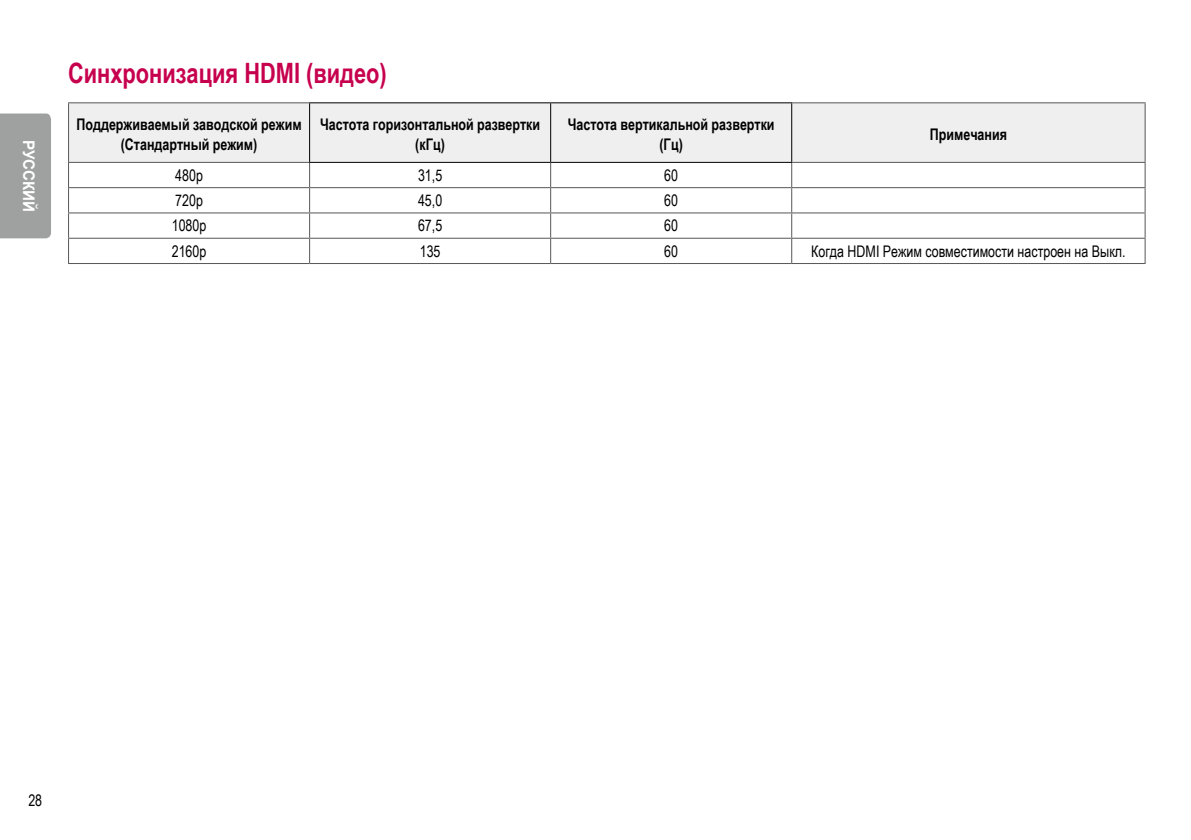
<style>
.page{position:relative;width:1191px;height:840px;background:#fff}
.page>*{position:absolute;margin:0;border:0;box-sizing:border-box;transform-origin:0 0}
.t1{font:700 28px "Arial Narrow";color:#c7004e;scale:.95 1}
.t2{font:700 16px/19.2px "Arial Narrow";color:#000;text-align:center;scale:.95 1}
.t3{font:16px "Arial Narrow";color:#000;scale:.95 1}
.t4{font:700 16px "Arial";color:#fff;scale:.95 1}
</style>
<div class="page">
<div style="left:0;top:113px;width:51px;height:125px;background:#9fa0a0"></div>
<div style="left:69px;top:103px;width:1075px;height:59px;background:#efefef"></div>
<hr style="left:68px;top:102px;width:241px;height:1px;background:#595757">
<hr style="left:68px;top:103px;width:1px;height:59px;background:#595757">
<hr style="left:792px;top:102px;width:353px;height:1px;background:#595757">
<hr style="left:1144px;top:103px;width:1px;height:59px;background:#595757">
<hr style="left:68px;top:162px;width:241px;height:1px;background:#595757">
<hr style="left:792px;top:162px;width:353px;height:1px;background:#595757">
<hr style="left:68px;top:187px;width:241px;height:1px;background:#595757">
<hr style="left:309px;top:187px;width:241px;height:1px;background:#595757">
<hr style="left:550px;top:187px;width:241px;height:1px;background:#595757">
<hr style="left:791px;top:187px;width:354px;height:1px;background:#595757">
<hr style="left:68px;top:212px;width:241px;height:1px;background:#595757">
<hr style="left:309px;top:212px;width:241px;height:1px;background:#595757">
<hr style="left:550px;top:212px;width:241px;height:1px;background:#595757">
<hr style="left:791px;top:212px;width:354px;height:1px;background:#595757">
<hr style="left:68px;top:237px;width:241px;height:1px;background:#595757">
<svg style="left:68px;top:163px;width:1px;height:100px"></svg>
<hr style="left:309px;top:237px;width:241px;height:1px;background:#595757">
<svg style="left:309px;top:163px;width:1px;height:100px"></svg>
<hr style="left:550px;top:237px;width:241px;height:1px;background:#595757">
<svg style="left:550px;top:163px;width:1px;height:100px"></svg>
<hr style="left:791px;top:237px;width:354px;height:1px;background:#595757">
<svg style="left:791px;top:163px;width:1px;height:100px"></svg>
<svg style="left:1144px;top:163px;width:1px;height:100px"></svg>
<hr style="left:68px;top:263px;width:241px;height:1px;background:#595757">
<hr style="left:309px;top:263px;width:241px;height:1px;background:#595757">
<hr style="left:550px;top:263px;width:241px;height:1px;background:#595757">
<hr style="left:791px;top:263px;width:354px;height:1px;background:#595757">
<hr style="left:309px;top:102px;width:241px;height:1px;background:#000">
<hr style="left:309px;top:103px;width:1px;height:59px;background:#000">
<hr style="left:550px;top:102px;width:242px;height:1px;background:#000">
<hr style="left:550px;top:103px;width:1px;height:59px;background:#000">
<hr style="left:791px;top:103px;width:1px;height:59px;background:#000">
<hr style="left:309px;top:162px;width:241px;height:1px;background:#000">
<hr style="left:550px;top:162px;width:242px;height:1px;background:#000">
<p class="t4" style="left:40px;top:140px;width:78px;rotate:90deg">РУССКИЙ</p>
<h1 class="t1" style="left:68px;top:52px;width:337px">Синхронизация HDMI (видео)</h1>
<p class="t2" style="left:77px;top:114px;width:238px">Поддерживаемый заводской режим (Стандартный режим)</p>
<p class="t2" style="left:320px;top:114px;width:233px">Частота горизонтальной развертки (кГц)</p>
<p class="t2" style="left:568px;top:114px;width:219px">Частота вертикальной развертки (Гц)</p>
<p class="t2" style="left:930px;top:124px;width:83px">Примечания</p>
<p class="t3" style="left:175px;top:163px;width:31px">480p</p>
<p class="t3" style="left:418px;top:163px;width:27px">31,5</p>
<p class="t3" style="left:664px;top:163px;width:16px">60</p>
<p class="t3" style="left:175px;top:189px;width:31px">720p</p>
<p class="t3" style="left:418px;top:189px;width:27px">45,0</p>
<p class="t3" style="left:664px;top:189px;width:16px">60</p>
<p class="t3" style="left:172px;top:214px;width:38px">1080p</p>
<p class="t3" style="left:418px;top:214px;width:27px">67,5</p>
<p class="t3" style="left:664px;top:214px;width:16px">60</p>
<p class="t3" style="left:172px;top:239px;width:38px">2160p</p>
<p class="t3" style="left:420px;top:239px;width:23px">135</p>
<p class="t3" style="left:664px;top:239px;width:16px">60</p>
<p class="t3" style="left:811px;top:239px;width:332px">Когда HDMI Режим совместимости настроен на Выкл.</p>
<p class="t3" style="left:28px;top:788px;width:16px">28</p>
</div>
